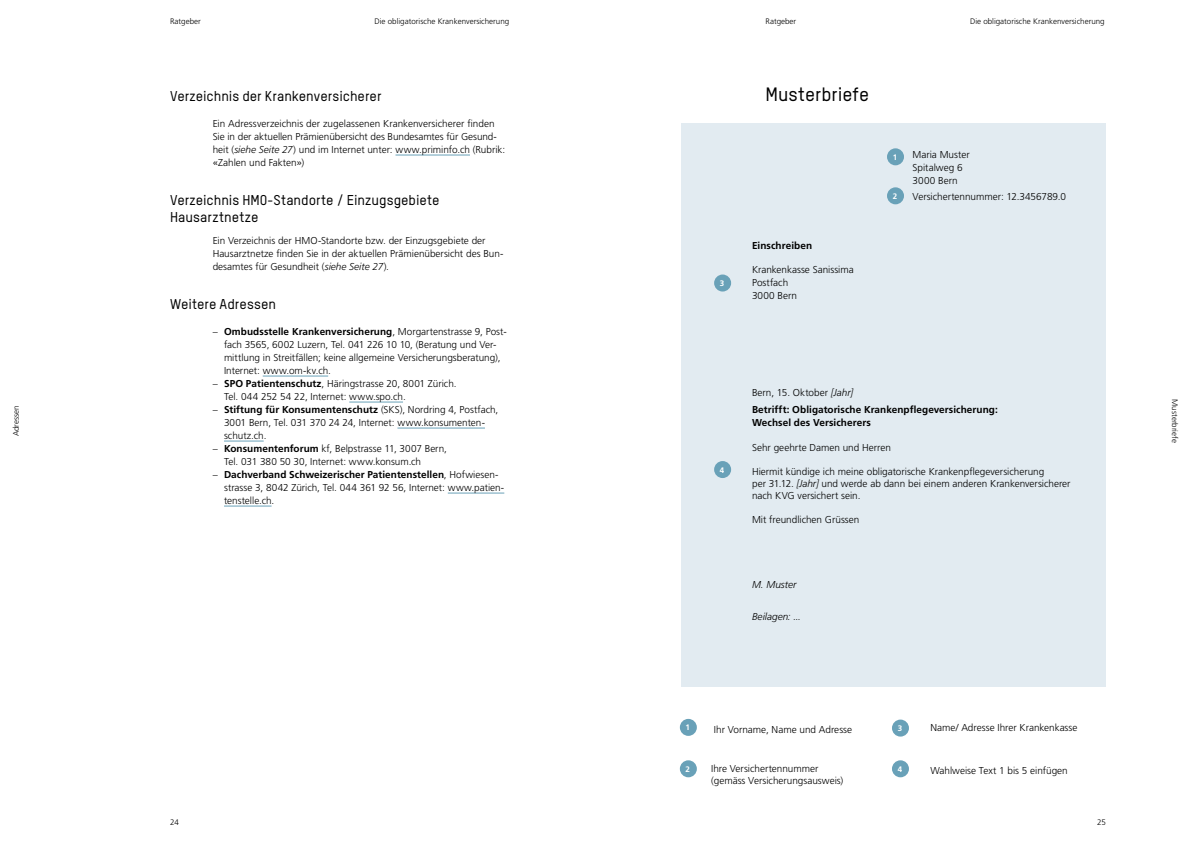
<style>
.page{position:relative;width:1191px;height:842px;background:#fff}
.page>*{position:absolute;margin:0;border:0;box-sizing:border-box;transform-origin:0 0}
.t1{font:500 19px "TSTAR";color:#000}
.t2{font:500 14px/16.8px "TSTAR";color:#000}
.t3{font:300 10px/13px "Frutiger LT Pro";color:#000}
.t4{font:700 10px/16.7px "Frutiger LT Pro";letter-spacing:.005em;color:#000}
.t5{font:italic 300 10px "Frutiger LT Pro";color:#000}
.t6{font:300 8px "Frutiger LT Pro";color:#000}
.t7{font:700 8px "Frutiger LT Pro";color:#fff}
.s1{font-style:italic}
.s2{font-family:"Messina Sans";font-weight:400}
.s3{font-weight:700}
.s4{font-weight:300}
.s5{font-weight:300;font-style:italic}
</style>
<div class="page">
<hr style="left:395px;top:155px;width:75px;height:1px;background:#69a1b8">
<hr style="left:263px;top:376px;width:65px;height:1px;background:#69a1b8">
<hr style="left:349px;top:402px;width:54px;height:1px;background:#69a1b8">
<hr style="left:397px;top:428px;width:88px;height:1px;background:#69a1b8">
<hr style="left:224px;top:441px;width:40px;height:1px;background:#69a1b8">
<hr style="left:448px;top:493px;width:56px;height:1px;background:#69a1b8">
<hr style="left:224px;top:506px;width:47px;height:1px;background:#69a1b8">
<div style="left:681px;top:123px;width:425px;height:563px;background:#e2ebf1"></div>
<div style="left:887px;top:148px;width:17px;height:17px;background:#69a1b8;border-radius:50%"></div>
<div style="left:887px;top:187px;width:17px;height:17px;background:#69a1b8;border-radius:50%"></div>
<div style="left:714px;top:275px;width:17px;height:17px;background:#69a1b8;border-radius:50%"></div>
<div style="left:714px;top:461px;width:17px;height:17px;background:#69a1b8;border-radius:50%"></div>
<div style="left:680px;top:719px;width:17px;height:17px;background:#69a1b8;border-radius:50%"></div>
<div style="left:892px;top:720px;width:17px;height:17px;background:#69a1b8;border-radius:50%"></div>
<div style="left:680px;top:760px;width:17px;height:17px;background:#69a1b8;border-radius:50%"></div>
<div style="left:892px;top:760px;width:17px;height:17px;background:#69a1b8;border-radius:50%"></div>
<p class="t6" style="left:11px;top:436px;width:32px;rotate:-90deg">Adressen</p>
<p class="t6" style="left:170px;top:16px;width:32px">Ratgeber</p>
<p class="t6" style="left:374px;top:16px;width:136px">Die obligatorische Krankenversicherung</p>
<p class="t6" style="left:765px;top:16px;width:32px">Ratgeber</p>
<p class="t6" style="left:970px;top:16px;width:136px">Die obligatorische Krankenversicherung</p>
<h2 class="t2" style="left:170px;top:87px;width:213px">Verzeichnis der Krankenversicherer</h2>
<p class="t3" style="left:213px;top:117px;width:294px">Ein Adressverzeichnis der zugelassenen Krankenversicherer finden Sie in der aktuellen Prämienübersicht des Bundesamtes für Gesund&shy;heit (<span class="s1">siehe Seite 27</span>) und im Internet unter: www.priminfo.ch (Rubrik: <span class="s2">«</span>Zahlen und Fakten<span class="s2">»</span>)</p>
<h2 class="t2" style="left:170px;top:191px;width:271px">Verzeichnis HMO-Standorte / Einzugsgebiete<br>Hausarztnetze</h2>
<p class="t3" style="left:213px;top:234px;width:292px">Ein Verzeichnis der HMO-Standorte bzw. der Einzugsgebiete der<br>Hausarztnetze finden Sie in der aktuellen Prämienübersicht des Bun&shy;desamtes für Gesundheit (<span class="s1">siehe Seite 27</span>).</p>
<h2 class="t2" style="left:170px;top:295px;width:107px">Weitere Adressen</h2>
<p class="t3" style="left:224px;top:325px;width:284px;text-indent:-11px">– <span class="s3">Ombudsstelle Krankenversicherung</span>, Morgartenstrasse 9, Post&shy;fach 3565, 6002 Luzern, Tel. 041 226 10 10, (Beratung und Ver&shy;mittlung in Streitfällen; keine allgemeine Versicherungsberatung), Internet: www.om-kv.ch.</p>
<p class="t3" style="left:224px;top:377px;width:234px;text-indent:-11px">– <span class="s3">SPO Patientenschutz</span>, Häringstrasse 20, 8001 Zürich.<br>Tel. 044 252 54 22, Internet: www.spo.ch.</p>
<p class="t3" style="left:224px;top:403px;width:276px;text-indent:-11px">– <span class="s3">Stiftung für Konsumentenschutz</span> (SKS), Nordring 4, Postfach,<br>3001 Bern, Tel. 031 370 24 24, Internet: www.konsumenten&shy;schutz.ch.</p>
<p class="t3" style="left:224px;top:442px;width:224px;text-indent:-11px">– <span class="s3">Konsumentenforum</span> kf, Belpstrasse 11, 3007 Bern,<br>Tel. 031 380 50 30, Internet: www.konsum.ch</p>
<p class="t3" style="left:224px;top:468px;width:282px;text-indent:-11px">– <span class="s3">Dachverband Schweizerischer Patientenstellen</span>, Hofwiesen&shy;strasse 3, 8042 Zürich, Tel. 044 361 92 56, Internet: www.patien&shy;tenstelle.ch.</p>
<p class="t7" style="left:720px;top:279px;width:6px">3</p>
<h1 class="t1" style="left:765px;top:83px;width:105px">Musterbriefe</h1>
<p class="t4" style="left:752px;top:237px;width:62px">Einschreiben</p>
<p class="t3" style="left:752px;top:263px;width:103px">Krankenkasse Sanissima<br>Postfach<br>3000 Bern</p>
<p class="t7" style="left:892px;top:152px;width:6px">1</p>
<p class="t7" style="left:892px;top:191px;width:6px">2</p>
<p class="t3" style="left:912px;top:148px;width:59px">Maria Muster<br>Spitalweg 6<br>3000 Bern</p>
<p class="t3" style="left:912px;top:190px;width:155px">Versichertennummer: 12.3456789.0</p>
<p class="t7" style="left:720px;top:465px;width:6px">4</p>
<p class="t4" style="left:752px;top:384px;width:247px"><span class="s4">Bern, 15. Oktober</span> <span class="s5">[Jahr]<br></span>Betrifft: Obligatorische Krankenpflegeversicherung:</p>
<p class="t4" style="left:752px;top:414px;width:120px">Wechsel des Versicherers</p>
<p class="t3" style="left:752px;top:441px;width:140px">Sehr geehrte Damen und Herren</p>
<p class="t3" style="left:752px;top:466px;width:320px;line-height:12px">Hiermit kündige ich meine obligatorische Krankenpflegeversicherung<br>per 31.12. <span class="s1">[Jahr]</span> und werde ab dann bei einem anderen Krankenversicherer nach KVG versichert sein.</p>
<p class="t3" style="left:752px;top:513px;width:109px">Mit freundlichen Grüssen</p>
<p class="t5" style="left:752px;top:579px;width:46px">M. Muster</p>
<p class="t5" style="left:752px;top:610px;width:50px">Beilagen: ...</p>
<p class="t7" style="left:685px;top:723px;width:6px">1</p>
<p class="t7" style="left:897px;top:724px;width:6px">3</p>
<p class="t7" style="left:685px;top:764px;width:6px">2</p>
<p class="t7" style="left:897px;top:764px;width:6px">4</p>
<p class="t3" style="left:714px;top:723px;width:140px">Ihr Vorname, Name und Adresse</p>
<p class="t3" style="left:711px;top:762px;width:134px;line-height:12px">Ihre Versichertennummer (gemäss Versicherungsausweis)</p>
<p class="t3" style="left:930px;top:721px;width:149px">Name/ Adresse Ihrer Krankenkasse</p>
<p class="t3" style="left:930px;top:764px;width:139px">Wahlweise Text 1 bis 5 einfügen</p>
<p class="t6" style="left:170px;top:818px;width:10px">24</p>
<p class="t6" style="left:1097px;top:818px;width:10px">25</p>
<p class="t6" style="left:1179px;top:399px;width:45px;rotate:90deg">Musterbriefe</p>
</div>
